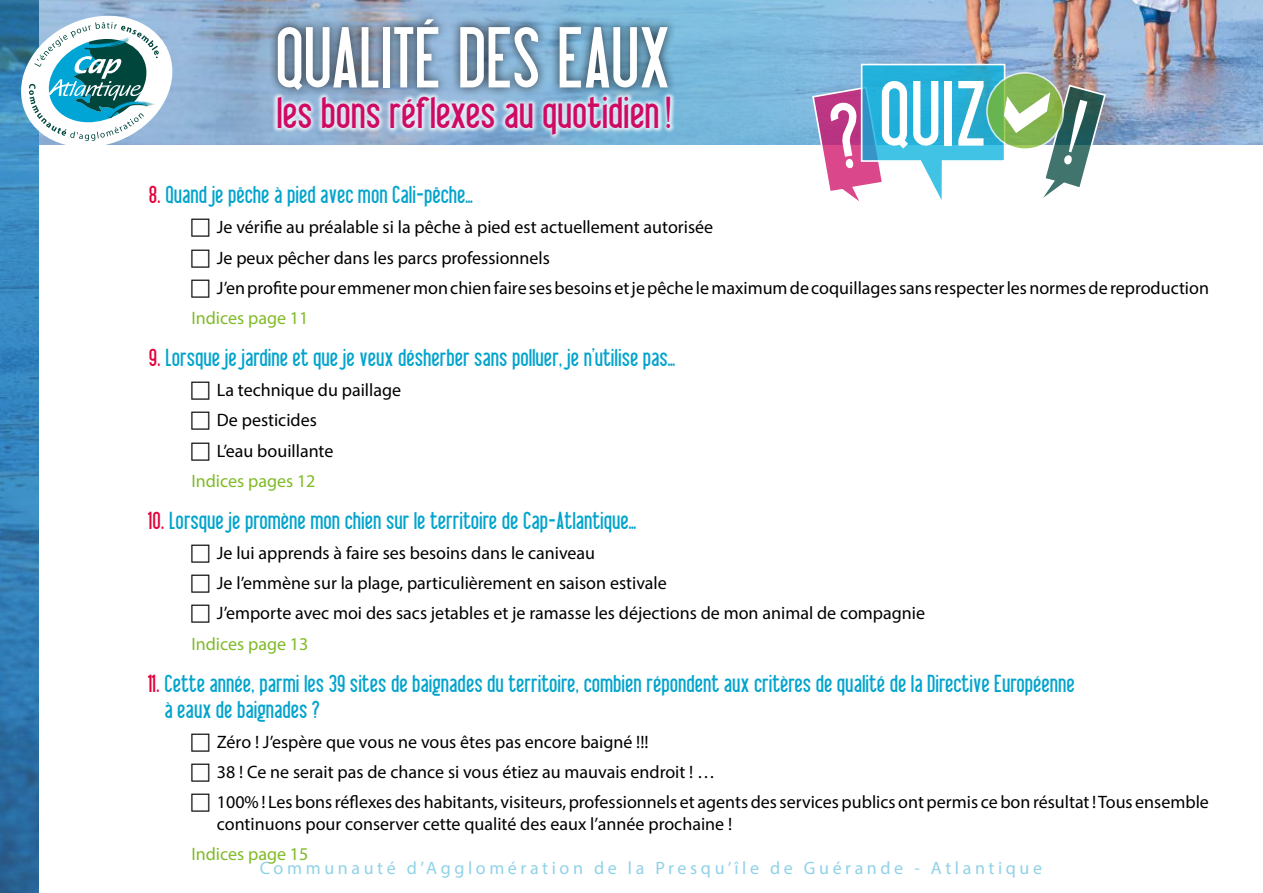
<style>
.page{position:relative;width:1263px;height:893px;background:#fff}
.page>*{position:absolute;margin:0;border:0;box-sizing:border-box;transform-origin:0 0}
.t1{font:90px "Libel Suit";color:#fff}
.t2{font:84px "Libel Suit";letter-spacing:-.015em;color:#fff}
.t3{font:43.5px "Libel Suit";letter-spacing:-.005em;color:#cf0a65}
.t4{font:24px/25.5px "Libel Suit";color:#00a3cc}
.t5{font:18px/30.2px "Myriad Pro";color:#000}
.t6{font:18px "Myriad Pro";letter-spacing:.2em;color:#90d2e8}
.t7{font:18px "Myriad Pro";color:#80ba27}
.s1{color:#e4003a}
</style>
<div class="page">
<img style="left:38px;top:0;width:595px;height:145px">
<img style="left:633px;top:0;width:630px;height:145px">
<div style="left:267px;top:8px;width:410px;height:90px;background:#000;opacity:.75"></div>
<div style="left:273px;top:93px;width:402px;height:47px;background:#fff;opacity:.75"></div>
<svg style="left:0;top:0;width:38px;height:893px;background:#327db4"></svg>
<svg style="left:15px;top:13px;width:164px;height:137px"></svg>
<svg style="left:811px;top:63px;width:296px;height:138px"></svg>
<h2 class="t2" style="left:275px;top:16px;width:397px">QUALITÉ DES EAUX</h2>
<h3 class="t3" style="left:276px;top:91px;width:397px">les bons réflexes au quotidien!</h3>
<h1 class="t1" style="left:879px;top:69px;width:109px">QUIZ</h1>
<h3 class="t4" style="left:149px;top:185px;width:325px"><span class="s1">8.</span> Quand je pêche à pied avec mon Cali-pêche…</h3>
<p class="t5" style="left:217px;top:212px;width:994px">Je vérifie au préalable si la pêche à pied est actuellement autorisée<br>Je peux pêcher dans les parcs professionnels<br>J’en profite pour emmener mon chien faire ses besoins et je pêche le maximum de coquillages sans respecter les normes de reproduction</p>
<p class="t7" style="left:191px;top:307px;width:119px">Indices page 11</p>
<h3 class="t4" style="left:149px;top:348px;width:528px"><span class="s1">9.</span> Lorsque je jardine et que je veux désherber sans polluer, je n’utilise pas…</h3>
<p class="t5" style="left:217px;top:375px;width:186px">La technique du paillage<br>De pesticides<br>L’eau bouillante</p>
<p class="t7" style="left:191px;top:469px;width:126px">Indices pages 12</p>
<h3 class="t4" style="left:149px;top:510px;width:489px"><span class="s1">10.</span> Lorsque je promène mon chien sur le territoire de Cap-Atlantique…</h3>
<p class="t5" style="left:217px;top:538px;width:710px">Je lui apprends à faire ses besoins dans le caniveau<br>Je l’emmène sur la plage, particulièrement en saison estivale<br>J’emporte avec moi des sacs jetables et je ramasse les déjections de mon animal de compagnie</p>
<p class="t7" style="left:191px;top:632px;width:119px">Indices page 13</p>
<h3 class="t4" style="left:164px;top:673px;width:912px;text-indent:-16px"><span class="s1">11.</span> Cette année, parmi les 39 sites de baignades du territoire, combien répondent aux critères de qualité de la Directive Européenne à eaux de baignades ?</h3>
<p class="t5" style="left:217px;top:726px;width:993px">Zéro ! J’espère que vous ne vous êtes pas encore baigné !!!<br>38 ! Ce ne serait pas de chance si vous étiez au mauvais endroit ! …<br>100% ! Les bons réflexes des habitants, visiteurs, professionnels et agents des services publics ont permis ce bon résultat ! Tous ensemble</p>
<p class="t5" style="left:217px;top:808px;width:517px">continuons pour conserver cette qualité des eaux l’année prochaine !</p>
<p class="t7" style="left:191px;top:842px;width:119px">Indices page 15</p>
<p class="t6" style="left:260px;top:857px;width:784px">Communauté d’Agglomération de la Presqu’île de Guérande - Atlantique</p>
</div>
